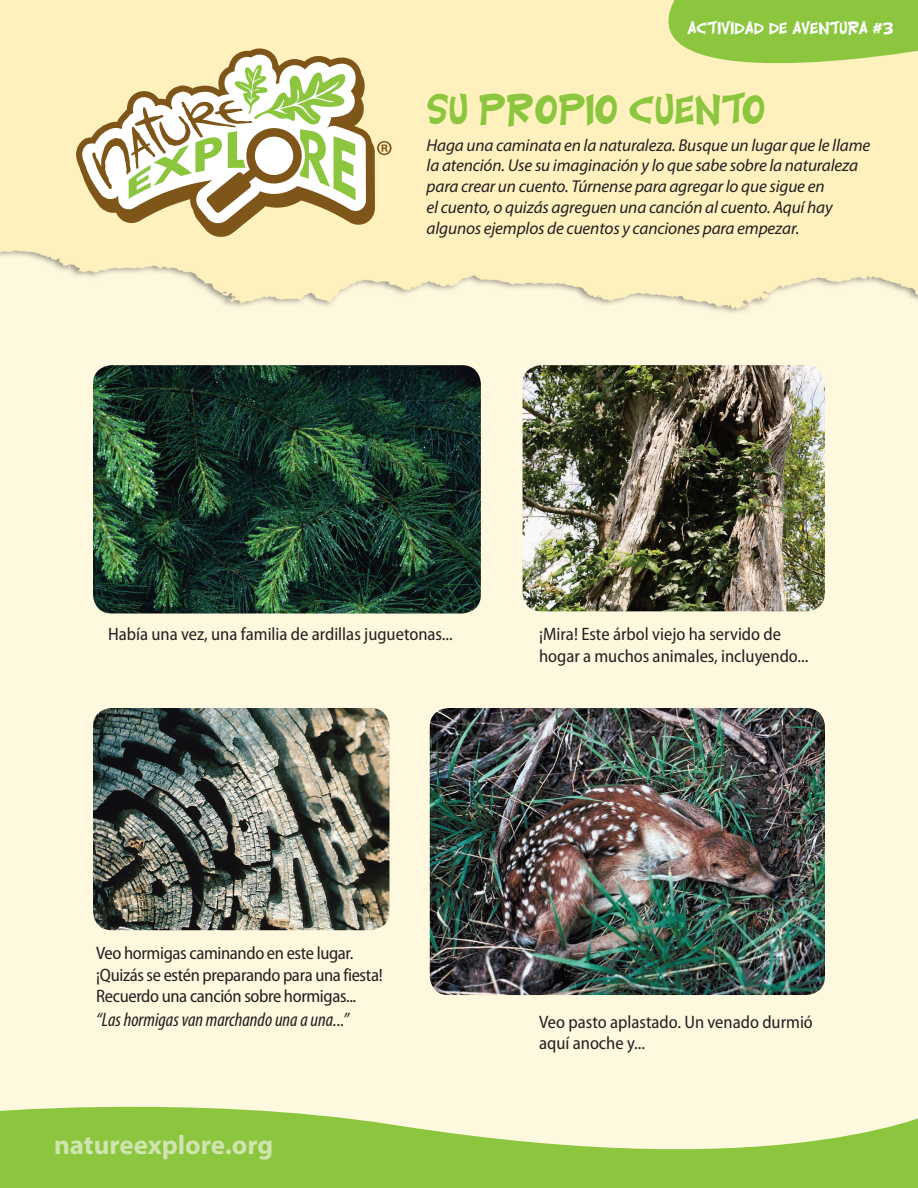
<style>
.page{position:relative;width:918px;height:1188px;background:#fff}
.page>*{position:absolute;margin:0;border:0;box-sizing:border-box;transform-origin:0 0}
.t1{font:42px "Carlisle";color:#8bc63e}
.t2{font:700 27px "Myriad Pro";color:#cfe4ae}
.t3{font:italic condensed 19.5px "Myriad Pro";color:#231f20}
.t4{font:semi-condensed 18px/21.6px "Myriad Pro";color:#231f20}
.t5{font:semi-condensed 18px/21.6px "Myriad Pro";letter-spacing:-.02em;color:#231f20}
.t6{font:17.4px "Carlisle";letter-spacing:-.005em;color:#fff}
.t7{font:italic 17.25px/20.7px "Myriad Pro";letter-spacing:-.01em;color:#231f20}
</style>
<div class="page">
<svg style="left:0;top:1093px;width:918px;height:95px;background:#b5d878"></svg>
<svg style="left:626px;top:0;width:292px;height:101px;background:#c6dc7f"></svg>
<img style="left:430px;top:708px;width:395px;height:287px">
<img style="left:93px;top:708px;width:296px;height:222px">
<img style="left:523px;top:365px;width:302px;height:246px">
<img style="left:93px;top:365px;width:388px;height:249px">
<svg style="left:76px;top:48px;width:299px;height:189px;background:#e9d8a3"></svg>
<svg style="left:82px;top:54px;width:284px;height:171px;background:#dfcd9f"></svg>
<svg style="left:92px;top:63px;width:264px;height:150px"></svg>
<svg style="left:377px;top:141px;width:15px;height:14px"></svg>
<p class="t6" style="left:687px;top:17px;width:208px">ACTIVIDAD DE AVENTURA #3</p>
<p class="t1" style="left:427px;top:83px;width:340px">SU PROPIO CUENTO</p>
<p class="t7" style="left:427px;top:134px;width:445px">Haga una caminata en la naturaleza. Busque un lugar que le llame la atención. Use su imaginación y lo que sabe sobre la naturaleza para crear un cuento. Túrnense para agregar lo que sigue en<br>el cuento, o quizás agreguen una canción al cuento. Aquí hay algunos ejemplos de cuentos y canciones para empezar.</p>
<p class="t4" style="left:108px;top:624px;width:346px">Había una vez, una familia de ardillas juguetonas...</p>
<p class="t4" style="left:539px;top:624px;width:271px">¡Mira! Este árbol viejo ha servido de hogar a muchos animales, incluyendo...</p>
<p class="t5" style="left:96px;top:943px;width:288px">Veo hormigas caminando en este lugar. ¡Quizás se estén preparando para una fiesta!<br>Recuerdo una canción sobre hormigas...</p>
<p class="t3" style="left:96px;top:1008px;width:254px">“Las hormigas van marchando una a una...”</p>
<p class="t2" style="left:54px;top:1128px;width:221px">natureexplore.org</p>
<p class="t4" style="left:539px;top:1011px;width:275px">Veo pasto aplastado. Un venado durmió aquí anoche y...</p>
</div>
